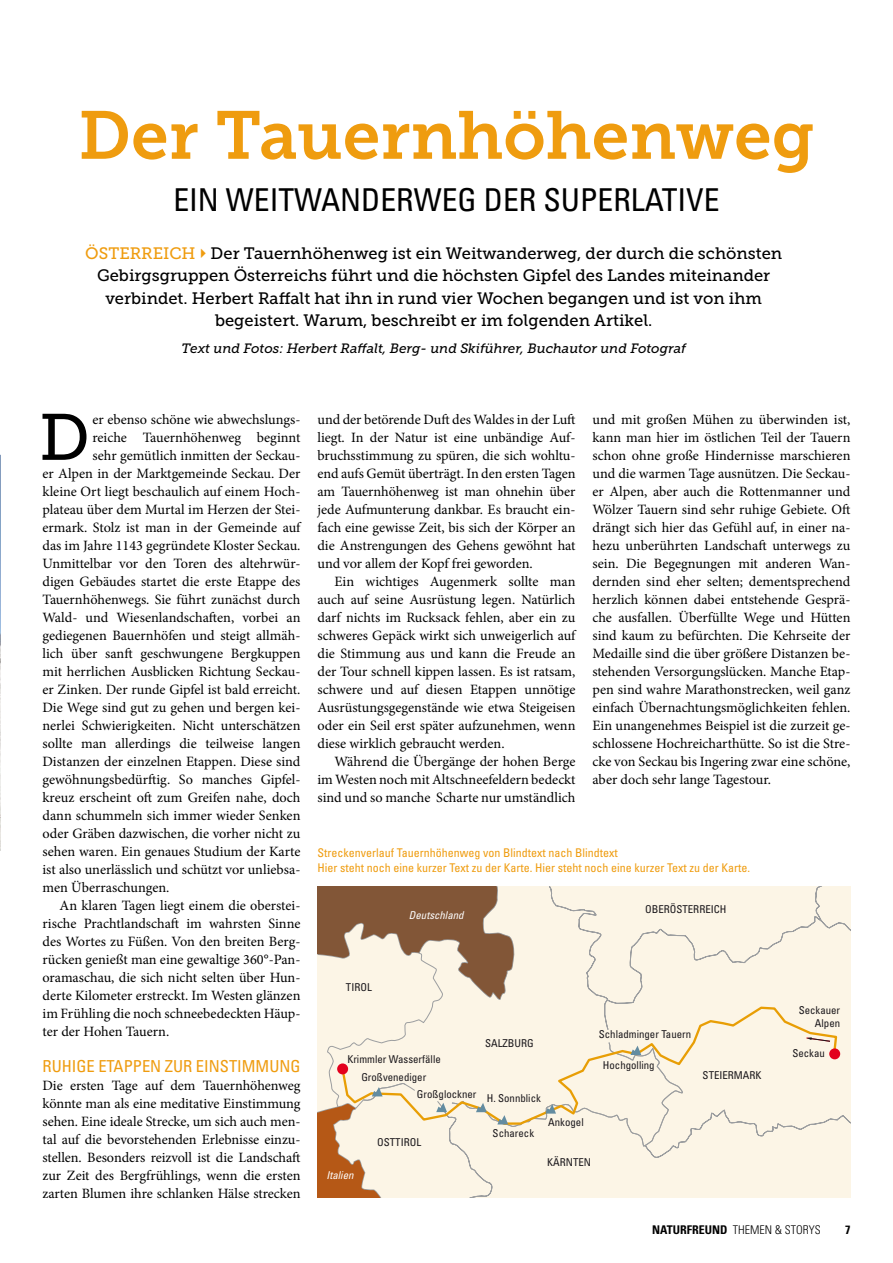
<style>
.page{position:relative;width:893px;height:1263px;background:#fff}
.page>*{position:absolute;margin:0;border:0;box-sizing:border-box;transform-origin:0 0}
.Headline_45pt{font:67.5px "Museo Slab 700";color:#ef9c0f}
.copy{font:65.25px "Museo Slab 500";color:#000}
.Subline_Versalien{font:condensed 31.5px "Univers";color:#000}
.Intro{font:16.5px/22.5px "Museo Slab 500";color:#000;text-align:center}
.zwiti{font:condensed 16.5px "Univers";color:#ef9c0f}
.copy-2{font:14.25px/18px "Minion Pro";color:#000;text-align:justify}
.copy_mit_einzug{font:14.25px/18px "Minion Pro";color:#000;text-align:justify}
.Autor_Foto{font:italic 13.5px "Museo Slab 500";color:#000}
.Bildtext{font:condensed 12px/15px "Univers";color:#ef9c0f}
.t1{font:300 condensed 12px "Univers";color:#000}
.t2{font:700 condensed 12px "Univers";color:#000}
.t3{font:condensed 10.8px/13px "Univers";color:#1b181c;text-align:right}
.t4{font:10.8px "Univers 57 Condensed Obl";color:#fff}
.s1{color:#ef9c0f}
.s2{font-weight:700}
</style>
<div class="page">
<svg style="left:0;top:454px;width:1px;height:397px"></svg>
<svg style="left:317px;top:887px;width:533px;height:311px;background:#eee1ce"></svg>
<p class="Headline_45pt" style="left:78px;top:97px;width:738px">Der Tauernhöhenweg</p>
<p class="Subline_Versalien" style="left:173px;top:180px;width:548px">EIN WEITWANDERWEG DER SUPERLATIVE</p>
<p class="Intro" style="left:85px;top:242px;width:698px"><span class="s1">ÖSTERREICH✔</span>Der Tauernhöhenweg ist ein Weitwanderweg, der durch die schönsten Gebirgsgruppen Österreichs führt und die höchsten Gipfel des Landes miteinander verbindet. Herbert Raffalt hat ihn in rund vier Wochen begangen und ist von ihm begeistert. Warum, beschreibt er im folgenden Artikel.</p>
<p class="Autor_Foto" style="left:182px;top:341px;width:506px">Text und Fotos: Herbert Raffalt, Berg- und Skiführer, Buchautor und Fotograf</p>
<p class="copy" style="left:39px;top:401px;width:52px">D</p>
<p class="copy-2" style="left:92px;top:410px;width:209px">er ebenso schöne wie abwechslungs-</p>
<p class="copy-2" style="left:92px;top:428px;width:209px">reiche Tauernhöhenweg beginnt</p>
<p class="copy-2" style="left:92px;top:446px;width:209px">sehr gemütlich inmitten der Seckau-</p>
<p class="copy-2" style="left:43px;top:464px;width:259px">er Alpen in der Marktgemeinde Seckau. Der</p>
<p class="copy-2" style="left:43px;top:482px;width:259px">kleine Ort liegt beschaulich auf einem Hoch-</p>
<p class="copy-2" style="left:43px;top:500px;width:259px">plateau über dem Murtal im Herzen der Stei-</p>
<p class="copy-2" style="left:43px;top:518px;width:259px">ermark. Stolz ist man in der Gemeinde auf</p>
<p class="copy-2" style="left:43px;top:536px;width:259px">das im Jahre 1143 gegründete Kloster Seckau.</p>
<p class="copy-2" style="left:43px;top:554px;width:259px">Unmittelbar vor den Toren des altehrwür-</p>
<p class="copy-2" style="left:43px;top:572px;width:259px">digen Gebäudes startet die erste Etappe des</p>
<p class="copy-2" style="left:43px;top:590px;width:259px">Tauernhöhenwegs. Sie führt zunächst durch</p>
<p class="copy-2" style="left:43px;top:608px;width:259px">Wald- und Wiesenlandschaften, vorbei an</p>
<p class="copy-2" style="left:43px;top:626px;width:259px">gediegenen Bauernhöfen und steigt allmäh-</p>
<p class="copy-2" style="left:43px;top:644px;width:259px">lich über sanft geschwungene Bergkuppen</p>
<p class="copy-2" style="left:43px;top:662px;width:259px">mit herrlichen Ausblicken Richtung Seckau-</p>
<p class="copy-2" style="left:43px;top:680px;width:259px">er Zinken. Der runde Gipfel ist bald erreicht.</p>
<p class="copy-2" style="left:43px;top:698px;width:259px">Die Wege sind gut zu gehen und bergen kei-</p>
<p class="copy-2" style="left:43px;top:716px;width:259px">nerlei Schwierigkeiten. Nicht unterschätzen</p>
<p class="copy-2" style="left:43px;top:734px;width:259px">sollte man allerdings die teilweise langen</p>
<p class="copy-2" style="left:43px;top:752px;width:259px">Distanzen der einzelnen Etappen. Diese sind</p>
<p class="copy-2" style="left:43px;top:770px;width:259px">gewöhnungsbedürftig. So manches Gipfel-</p>
<p class="copy-2" style="left:43px;top:788px;width:259px">kreuz erscheint oft zum Greifen nahe, doch</p>
<p class="copy-2" style="left:43px;top:806px;width:259px">dann schummeln sich immer wieder Senken</p>
<p class="copy-2" style="left:43px;top:824px;width:259px">oder Gräben dazwischen, die vorher nicht zu</p>
<p class="copy-2" style="left:43px;top:842px;width:259px">sehen waren. Ein genaues Studium der Karte</p>
<p class="copy-2" style="left:43px;top:860px;width:259px">ist also unerlässlich und schützt vor unliebsa-</p>
<p class="copy-2" style="left:43px;top:878px;width:129px">men Überraschungen.</p>
<p class="copy_mit_einzug" style="left:43px;top:896px;width:259px;text-indent:17px">An klaren Tagen liegt einem die oberstei&shy;rische Prachtlandschaft im wahrsten Sinne des Wortes zu Füßen. Von den breiten Berg&shy;rücken genießt man eine gewaltige 360°-Pan&shy;oramaschau, die sich nicht selten über Hun&shy;derte Kilometer erstreckt. Im Westen glänzen im Frühling die noch schneebedeckten Häup&shy;ter der Hohen Tauern.</p>
<p class="zwiti" style="left:43px;top:1055px;width:259px">RUHIGE ETAPPEN ZUR EINSTIMMUNG</p>
<p class="copy-2" style="left:43px;top:1076px;width:259px">Die ersten Tage auf dem Tauernhöhenweg könnte man als eine meditative Einstimmung sehen. Eine ideale Strecke, um sich auch men&shy;tal auf die bevorstehenden Erlebnisse einzu&shy;stellen. Besonders reizvoll ist die Landschaft zur Zeit des Bergfrühlings, wenn die ersten zarten Blumen ihre schlanken Hälse strecken</p>
<p class="copy-2" style="left:317px;top:410px;width:259px">und der betörende Duft des Waldes in der Luft liegt. In der Natur ist eine unbändige Auf&shy;bruchsstimmung zu spüren, die sich wohltu&shy;end aufs Gemüt überträgt. In den ersten Tagen am Tauernhöhenweg ist man ohnehin über jede Aufmunterung dankbar. Es braucht ein&shy;fach eine gewisse Zeit, bis sich der Körper an die Anstrengungen des Gehens gewöhnt hat und vor allem der Kopf frei geworden.</p>
<p class="copy_mit_einzug" style="left:317px;top:572px;width:259px;text-indent:17px">Ein wichtiges Augenmerk sollte man auch auf seine Ausrüstung legen. Natürlich darf nichts im Rucksack fehlen, aber ein zu schweres Gepäck wirkt sich unweigerlich auf die Stimmung aus und kann die Freude an der Tour schnell kippen lassen. Es ist ratsam, schwere und auf diesen Etappen unnötige Ausrüstungsgegenstände wie etwa Steigeisen oder ein Seil erst später aufzunehmen, wenn diese wirklich gebraucht werden.</p>
<p class="copy_mit_einzug" style="left:317px;top:752px;width:259px;text-indent:17px">Während die Übergänge der hohen Berge im Westen noch mit Altschneefeldern bedeckt sind und so manche Scharte nur umständlich</p>
<p class="copy_mit_einzug" style="left:592px;top:410px;width:259px">und mit großen Mühen zu überwinden ist, kann man hier im östlichen Teil der Tauern schon ohne große Hindernisse marschieren und die warmen Tage ausnützen. Die Seckau&shy;er Alpen, aber auch die Rottenmanner und Wölzer Tauern sind sehr ruhige Gebiete. Oft drängt sich hier das Gefühl auf, in einer na&shy;hezu unberührten Landschaft unterwegs zu sein. Die Begegnungen mit anderen Wan&shy;dernden sind eher selten; dementsprechend herzlich können dabei entstehende Gesprä&shy;che ausfallen. Überfüllte Wege und Hütten sind kaum zu befürchten. Die Kehrseite der Medaille sind die über größere Distanzen be&shy;stehenden Versorgungslücken. Manche Etap&shy;pen sind wahre Marathonstrecken, weil ganz einfach Übernachtungsmöglichkeiten fehlen.<br>Ein unangenehmes Beispiel ist die zurzeit ge&shy;schlossene Hochreicharthütte. So ist die Stre&shy;cke von Seckau bis Ingering zwar eine schöne, aber doch sehr lange Tagestour.</p>
<p class="Bildtext" style="left:317px;top:845px;width:434px">Streckenverlauf Tauernhöhenweg von Blindtext nach Blindtext<br>Hier steht noch eine kurzer Text zu der Karte. Hier steht noch eine kurzer Text zu der Karte.</p>
<p class="t4" style="left:409px;top:908px;width:56px">Deutschland</p>
<p class="t3" style="left:645px;top:902px;width:83px">OBERÖSTERREICH</p>
<p class="t3" style="left:346px;top:980px;width:27px">TIROL</p>
<p class="t3" style="left:347px;top:1053px;width:95px">Krimmler Wasserfälle</p>
<p class="t3" style="left:361px;top:1070px;width:66px">Großvenediger</p>
<p class="t3" style="left:417px;top:1088px;width:61px">Großglockner</p>
<p class="t4" style="left:326px;top:1169px;width:29px">Italien</p>
<p class="t3" style="left:377px;top:1135px;width:45px">OSTTIROL</p>
<p class="t3" style="left:485px;top:1037px;width:50px">SALZBURG</p>
<p class="t3" style="left:599px;top:1028px;width:94px">Schladminger Tauern</p>
<p class="t3" style="left:603px;top:1058px;width:53px">Hochgolling</p>
<p class="t3" style="left:487px;top:1092px;width:56px">H. Sonnblick</p>
<p class="t3" style="left:493px;top:1126px;width:43px">Schareck</p>
<p class="t3" style="left:548px;top:1115px;width:37px">Ankogel</p>
<p class="t3" style="left:547px;top:1155px;width:45px">KÄRNTEN</p>
<p class="t3" style="left:703px;top:1068px;width:60px">STEIERMARK</p>
<p class="t3" style="left:799px;top:1003px;width:43px">Seckauer<br>Alpen</p>
<p class="t3" style="left:792px;top:1047px;width:34px">Seckau</p>
<p class="t1" style="left:652px;top:1222px;width:170px"><span class="s2">NATURFREUND</span> THEMEN &amp; STORYS</p>
<p class="t2" style="left:845px;top:1222px;width:7px">7</p>
</div>
